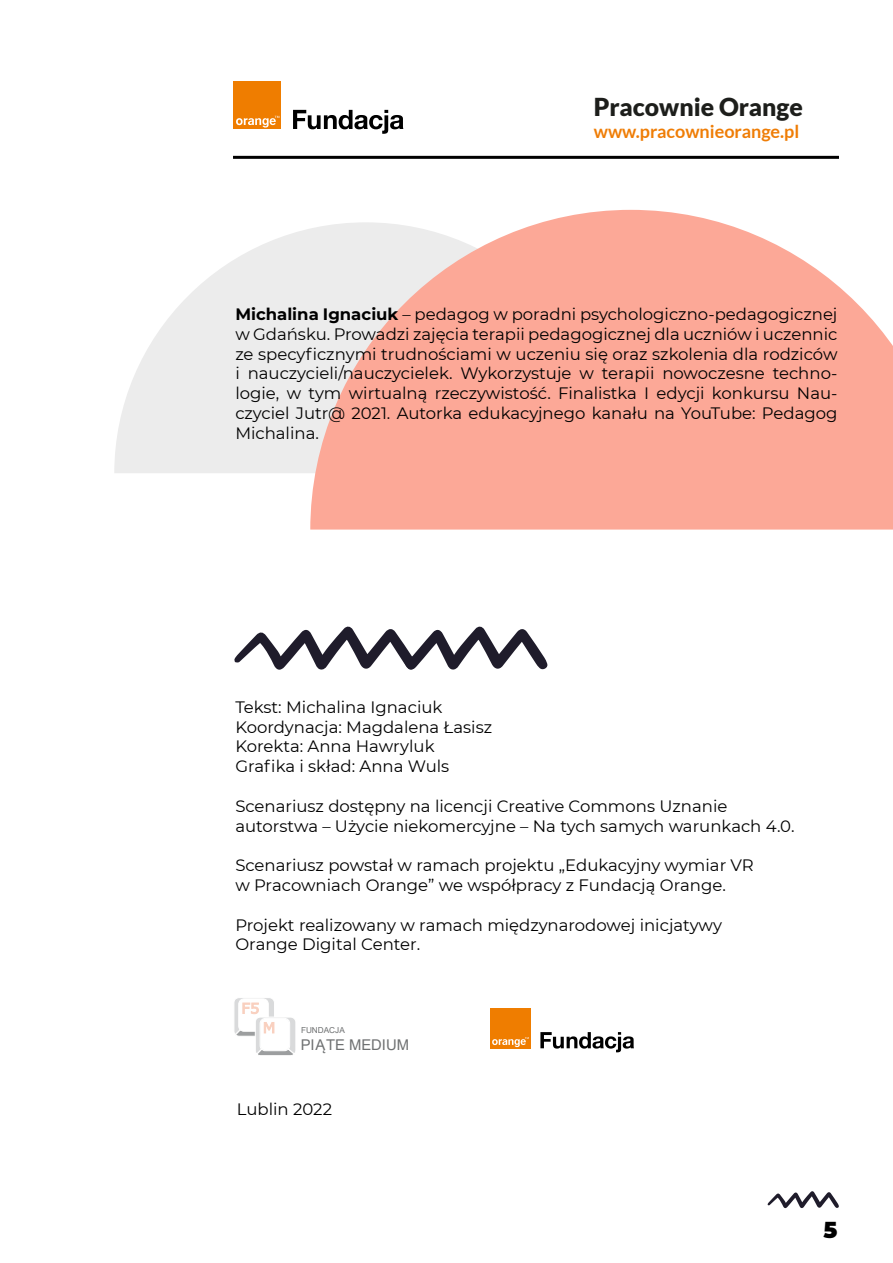
<style>
.page{position:relative;width:893px;height:1263px;background:#fff}
.page>*{position:absolute;margin:0;border:0;box-sizing:border-box;transform-origin:0 0}
.t1{font:900 24.75px "Lato";color:#1d1e1b}
.t2{font:900 22.5px "Montserrat";color:#000}
.t3{font:700 18px "Lato";color:#ef7d06}
.t4{font:16.5px/19.8px "Montserrat";color:#000}
.t5{font:14.85px "Arial";color:#6e7071}
.t6{font:8.25px "Arial";color:#6e7071}
.s1{font-weight:700}
</style>
<div class="page">
<div style="left:233px;top:81px;width:48px;height:48px;background:#ef7d00"></div>
<svg style="left:236px;top:116px;width:43px;height:12px"></svg>
<svg style="left:293px;top:110px;width:110px;height:24px"></svg>
<svg style="left:768px;top:1191px;width:71px;height:18px"></svg>
<hr style="left:233px;top:156px;width:606px;height:3px;background:#000">
<svg style="left:114px;top:229px;width:196px;height:244px;fill:#ececec"></svg>
<div style="left:490px;top:1008px;width:40px;height:40px;background:#ef7d00"></div>
<svg style="left:492px;top:1037px;width:37px;height:10px"></svg>
<svg style="left:540px;top:1032px;width:94px;height:20px"></svg>
<svg style="left:234px;top:998px;width:62px;height:58px"></svg>
<svg style="left:310px;top:210px;width:583px;height:320px;background:#fab5a7"></svg>
<svg style="left:234px;top:626px;width:314px;height:44px"></svg>
<h1 class="t1" style="left:594px;top:92px;width:211px">Pracownie Orange</h1>
<p class="t3" style="left:594px;top:121px;width:207px">www.pracownieorange.pl</p>
<p class="t4" style="left:235px;top:304px;width:604px;text-align:justify"><span class="s1">Michalina Ignaciuk</span> – pedagog w poradni psychologiczno-pedagogicznej w Gdańsku. Prowadzi zajęcia terapii pedagogicznej dla uczniów i uczennic ze specyficznymi trudnościami w uczeniu się oraz szkolenia dla rodziców i nauczycieli/nauczycielek. Wykorzystuje w terapii nowoczesne techno&shy;logie, w tym wirtualną rzeczywistość. Finalistka I edycji konkursu Nau&shy;czyciel Jutr@ 2021. Autorka edukacyjnego kanału na YouTube: Pedagog Michalina.</p>
<p class="t4" style="left:235px;top:696px;width:258px">Tekst: Michalina Ignaciuk<br>Koordynacja: Magdalena Łasisz<br>Korekta: Anna Hawryluk<br>Grafika i skład: Anna Wuls</p>
<p class="t4" style="left:235px;top:795px;width:561px">Scenariusz dostępny na licencji Creative Commons Uznanie autorstwa – Użycie niekomercyjne – Na tych samych warunkach 4.0.</p>
<p class="t4" style="left:235px;top:855px;width:520px">Scenariusz powstał w ramach projektu „Edukacyjny wymiar VR w Pracowniach Orange” we współpracy z Fundacją Orange.</p>
<p class="t4" style="left:235px;top:914px;width:488px">Projekt realizowany w ramach międzynarodowej inicjatywy<br>Orange Digital Center.</p>
<p class="t6" style="left:301px;top:1025px;width:45px">FUNDACJA</p>
<p class="t5" style="left:301px;top:1035px;width:110px">PIĄTE MEDIUM</p>
<p class="t4" style="left:237px;top:1099px;width:97px">Lublin 2022</p>
<h2 class="t2" style="left:823px;top:1213px;width:15px">5</h2>
</div>
